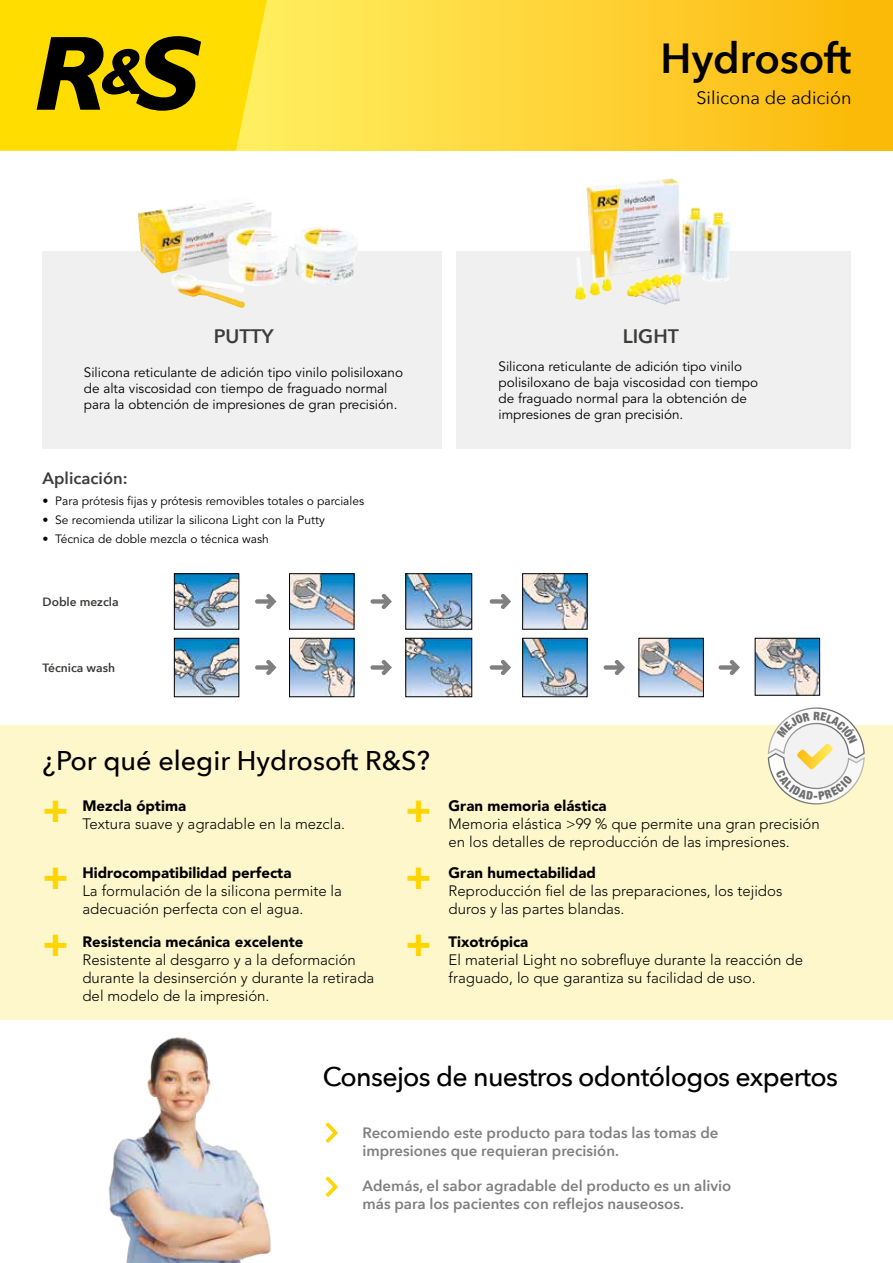
<style>
.page{position:relative;width:893px;height:1263px;background:#fff}
.page>*{position:absolute;margin:0;border:0;box-sizing:border-box;transform-origin:0 0}
.t1{font:600 42px "Avenir Next";color:#000}
.t2{font:700 39.3px "Avenir Next";color:#ffd500}
.t3{font:500 27px "Avenir Next";letter-spacing:-.025em;color:#000}
.t4{font:500 27px "Avenir Next";color:#000}
.t5{font:600 19.5px "Avenir Next";color:#3c3c3b}
.t6{font:18px "Avenir Next";color:#000}
.t7{font:600 16.5px "Avenir Next";color:#3c3c3b}
.t8{font:300 15px/18px "Avenir LT Std";color:#000}
.t9{font:600 15px/18px "Avenir Next";color:#818080}
.t10{font:900 15px "Avenir LT Std";color:#000}
.t11{font:13.5px/16.2px "Avenir LT Std";color:#000}
.t12{font:12px "Avenir LT Std";color:#000}
.t13{font:600 12px "Avenir Next";color:#3c3c3b}
.t14{font:900 condensed 11.55px "Helvetica Neue";color:#706f6f}
</style>
<div class="page">
<div style="left:0;top:725px;width:893px;height:295px;background:#fff7cc"></div>
<div style="left:456px;top:251px;width:394px;height:198px;background:#f0f0f0"></div>
<div style="left:43px;top:251px;width:399px;height:198px;background:#f0f0f0"></div>
<svg style="left:325px;top:1122px;width:13px;height:21px"></svg>
<img style="left:108px;top:1037px;width:163px;height:226px">
<svg style="left:325px;top:1176px;width:13px;height:21px"></svg>
<img style="left:176px;top:575px;width:61px;height:52px">
<div style="left:174px;top:573px;width:65px;height:56px;border:1px solid #000"></div>
<img style="left:291px;top:575px;width:61px;height:52px">
<div style="left:289px;top:573px;width:65px;height:56px;border:1px solid #000"></div>
<img style="left:408px;top:575px;width:62px;height:52px">
<div style="left:406px;top:573px;width:66px;height:56px;border:1px solid #000"></div>
<img style="left:524px;top:575px;width:61px;height:52px">
<div style="left:522px;top:573px;width:65px;height:56px;border:1px solid #000"></div>
<img style="left:176px;top:640px;width:61px;height:55px">
<div style="left:174px;top:638px;width:65px;height:59px;border:1px solid #000"></div>
<img style="left:291px;top:640px;width:61px;height:55px">
<div style="left:289px;top:638px;width:65px;height:59px;border:1px solid #000"></div>
<img style="left:408px;top:640px;width:62px;height:55px">
<div style="left:406px;top:638px;width:66px;height:59px;border:1px solid #000"></div>
<img style="left:524px;top:640px;width:61px;height:55px">
<div style="left:522px;top:638px;width:65px;height:59px;border:1px solid #000"></div>
<img style="left:641px;top:640px;width:61px;height:55px">
<div style="left:639px;top:638px;width:65px;height:59px;border:1px solid #000"></div>
<img style="left:757px;top:640px;width:61px;height:53px">
<div style="left:755px;top:638px;width:65px;height:57px;border:1px solid #000"></div>
<svg style="left:255px;top:594px;width:21px;height:15px"></svg>
<svg style="left:255px;top:660px;width:21px;height:15px"></svg>
<svg style="left:370px;top:594px;width:22px;height:15px"></svg>
<svg style="left:370px;top:660px;width:22px;height:15px"></svg>
<svg style="left:604px;top:660px;width:21px;height:15px"></svg>
<svg style="left:490px;top:594px;width:21px;height:15px"></svg>
<svg style="left:490px;top:660px;width:21px;height:15px"></svg>
<svg style="left:719px;top:660px;width:21px;height:15px"></svg>
<svg style="left:267px;top:0;width:626px;height:150px;background:#fed234"></svg>
<svg style="left:0;top:0;width:267px;height:150px;background:#d4b905"></svg>
<img style="left:586px;top:178px;width:84px;height:117px">
<img style="left:138px;top:202px;width:220px;height:106px">
<svg style="left:767px;top:707px;width:98px;height:98px"></svg>
<h1 class="t1" style="left:661px;top:22px;width:192px">Hydrosoft</h1>
<p class="t6" style="left:696px;top:83px;width:157px">Silicona de adición</p>
<h3 class="t5" style="left:214px;top:320px;width:61px">PUTTY</h3>
<h3 class="t5" style="left:623px;top:320px;width:58px">LIGHT</h3>
<p class="t11" style="left:84px;top:365px;width:321px">Silicona reticulante de adición tipo vinilo polisiloxano de alta viscosidad con tiempo de fraguado normal para la obtención de impresiones de gran precisión.</p>
<p class="t11" style="left:499px;top:358px;width:261px">Silicona reticulante de adición tipo vinilo polisiloxano de baja viscosidad con tiempo de fraguado normal para la obtención de impresiones de gran precisión.</p>
<p class="t7" style="left:43px;top:464px;width:87px">Aplicación:</p>
<p class="t12" style="left:43px;top:494px;width:323px">• Para prótesis fijas y prótesis removibles totales o parciales</p>
<p class="t12" style="left:43px;top:513px;width:284px">• Se recomienda utilizar la silicona Light con la Putty</p>
<p class="t12" style="left:43px;top:532px;width:228px">• Técnica de doble mezcla o técnica wash</p>
<p class="t13" style="left:43px;top:591px;width:78px">Doble mezcla</p>
<p class="t13" style="left:43px;top:657px;width:74px">Técnica wash</p>
<h3 class="t4" style="left:43px;top:737px;width:389px">¿Por qué elegir Hydrosoft R&amp;S?</h3>
<p class="t10" style="left:82px;top:797px;width:105px">Mezcla óptima</p>
<h2 class="t2" style="left:43px;top:775px;width:28px">+</h2>
<h2 class="t2" style="left:405px;top:775px;width:28px">+</h2>
<p class="t8" style="left:82px;top:815px;width:264px">Textura suave y agradable en la mezcla.</p>
<p class="t10" style="left:82px;top:863px;width:210px">Hidrocompatibilidad perfecta</p>
<p class="t8" style="left:82px;top:881px;width:261px">La formulación de la silicona permite la adecuación perfecta con el agua.</p>
<h2 class="t2" style="left:43px;top:842px;width:28px">+</h2>
<h2 class="t2" style="left:405px;top:842px;width:28px">+</h2>
<p class="t14" style="left:814px;top:786px;width:6px">-</p>
<p class="t10" style="left:449px;top:797px;width:160px">Gran memoria elástica</p>
<p class="t8" style="left:449px;top:815px;width:373px">Memoria elástica &gt;99 % que permite una gran precisión en los detalles de reproducción de las impresiones.</p>
<p class="t10" style="left:449px;top:863px;width:149px">Gran humectabilidad</p>
<p class="t8" style="left:449px;top:881px;width:335px">Reproducción fiel de las preparaciones, los tejidos duros y las partes blandas.</p>
<h2 class="t2" style="left:43px;top:909px;width:28px">+</h2>
<p class="t10" style="left:82px;top:933px;width:222px">Resistencia mecánica excelente</p>
<p class="t8" style="left:82px;top:951px;width:293px">Resistente al desgarro y a la deformación durante la desinserción y durante la retirada del modelo de la impresión.</p>
<h2 class="t2" style="left:405px;top:909px;width:28px">+</h2>
<p class="t10" style="left:449px;top:933px;width:81px">Tixotrópica</p>
<p class="t8" style="left:449px;top:951px;width:356px">El material Light no sobrefluye durante la reacción de fraguado, lo que garantiza su facilidad de uso.</p>
<h3 class="t3" style="left:323px;top:1053px;width:517px">Consejos de nuestros odontólogos expertos</h3>
<p class="t9" style="left:362px;top:1123px;width:358px">Recomiendo este producto para todas las tomas de impresiones que requieran precisión.</p>
<p class="t9" style="left:362px;top:1176px;width:370px">Además, el sabor agradable del producto es un alivio más para los pacientes con reflejos nauseosos.</p>
</div>
